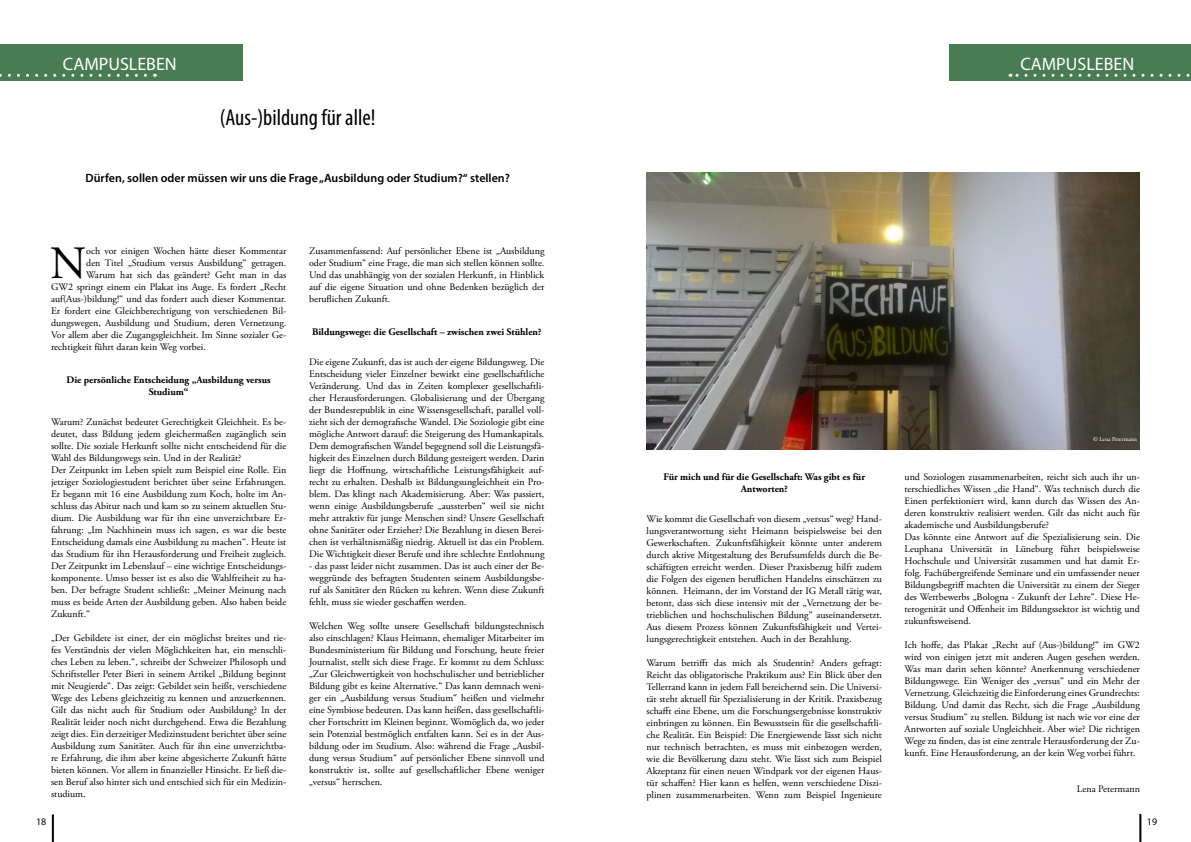
<style>
.page{position:relative;width:1191px;height:842px;background:#fff}
.page>*{position:absolute;margin:0;border:0;box-sizing:border-box;transform-origin:0 0}
.t1{font:46.2px "Adobe Garamond Pro";color:#000}
.t2{font:condensed 23px "Myriad Pro";color:#000}
.t3{font:18px "Myriad Pro";color:#fff}
.t4{font:600 12px "Myriad Pro";color:#000}
.t5{font:10px/12px "Adobe Garamond Pro";color:#000;text-align:justify}
.t6{font:700 10px/12px "Adobe Garamond Pro";color:#000;text-align:center}
.t7{font:10px "Myriad Pro";color:#000}
.t8{font:6px "Adobe Garamond Pro";color:#fff}
</style>
<div class="page">
<hr style="left:1139px;top:814px;width:2px;height:28px;background:#000">
<hr style="left:52px;top:814px;width:2px;height:28px;background:#000">
<div style="left:0;top:45px;width:242px;height:36px;background:#4a7c54"></div>
<svg style="left:0;top:74px;width:145px;height:3px"></svg>
<div style="left:949px;top:45px;width:242px;height:36px;background:#4a7c54"></div>
<svg style="left:1010px;top:74px;width:180px;height:3px"></svg>
<img style="left:646px;top:172px;width:494px;height:278px">
<h3 class="t3" style="left:63px;top:53px;width:115px">CAMPUSLEBEN</h3>
<h3 class="t3" style="left:1020px;top:53px;width:115px">CAMPUSLEBEN</h3>
<h2 class="t2" style="left:220px;top:103px;width:157px">(Aus-)bildung für alle!</h2>
<p class="t4" style="left:86px;top:170px;width:426px">Dürfen, sollen oder müssen wir uns die Frage „Ausbildung oder Studium?“ stellen?</p>
<h1 class="t1" style="left:50px;top:236px;width:38px">N</h1>
<p class="t5" style="left:86px;top:246px;width:202px">och vor einigen Wochen hätte dieser Kommentar</p>
<p class="t5" style="left:86px;top:258px;width:202px">den Titel „Studium versus Ausbildung“ getragen.</p>
<p class="t5" style="left:86px;top:270px;width:202px">Warum hat sich das geändert? Geht man in das</p>
<p class="t5" style="left:51px;top:282px;width:237px">GW2 springt einem ein Plakat ins Auge. Es fordert „Recht</p>
<p class="t5" style="left:51px;top:294px;width:237px">auf(Aus-)bildung!“ und das fordert auch dieser Kommentar.</p>
<p class="t5" style="left:51px;top:306px;width:237px">Er fordert eine Gleichberechtigung von verschiedenen Bil-</p>
<p class="t5" style="left:51px;top:318px;width:237px">dungswegen, Ausbildung und Studium, deren Vernetzung.</p>
<p class="t5" style="left:51px;top:330px;width:237px">Vor allem aber die Zugangsgleichheit. Im Sinne sozialer Ge-</p>
<p class="t5" style="left:51px;top:342px;width:156px">rechtigkeit führt daran kein Weg vorbei.</p>
<p class="t6" style="left:67px;top:374px;width:206px">Die persönliche Entscheidung „Ausbildung versus<br>Studium“</p>
<p class="t5" style="left:51px;top:416px;width:237px;text-align:left">Warum? Zunächst bedeutet Gerechtigkeit Gleichheit. Es be&shy;deutet, dass Bildung jedem gleichermaßen zugänglich sein sollte. Die soziale Herkunft sollte nicht entscheidend für die Wahl des Bildungswegs sein. Und in der Realität?<br>Der Zeitpunkt im Leben spielt zum Beispiel eine Rolle. Ein jetziger Soziologiestudent berichtet über seine Erfahrungen.<br>Er begann mit 16 eine Ausbildung zum Koch, holte im An&shy;schluss das Abitur nach und kam so zu seinem aktuellen Stu&shy;dium. Die Ausbildung war für ihn eine unverzichtbare Er&shy;fahrung: „Im Nachhinein muss ich sagen, es war die beste Entscheidung damals eine Ausbildung zu machen“. Heute ist das Studium für ihn Herausforderung und Freiheit zugleich.<br>Der Zeitpunkt im Lebenslauf – eine wichtige Entscheidungs&shy;komponente. Umso besser ist es also die Wahlfreiheit zu ha&shy;ben. Der befragte Student schließt: „Meiner Meinung nach muss es beide Arten der Ausbildung geben. Also haben beide Zukunft.“</p>
<p class="t5" style="left:51px;top:632px;width:237px">„Der Gebildete ist einer, der ein möglichst breites und tie&shy;fes Verständnis der vielen Möglichkeiten hat, ein menschli&shy;ches Leben zu leben.“, schreibt der Schweizer Philosoph und Schriftsteller Peter Bieri in seinem Artikel „Bildung beginnt mit Neugierde“. Das zeigt: Gebildet sein heißt, verschiedene Wege des Lebens gleichzeitig zu kennen und anzuerkennen.<br>Gilt das nicht auch für Studium oder Ausbildung? In der Realität leider noch nicht durchgehend. Etwa die Bezahlung zeigt dies. Ein derzeitiger Medizinstudent berichtet über seine Ausbildung zum Sanitäter. Auch für ihn eine unverzichtba&shy;re Erfahrung, die ihm aber keine abgesicherte Zukunft hätte bieten können. Vor allem in finanzieller Hinsicht. Er ließ die&shy;sen Beruf also hinter sich und entschied sich für ein Medizin&shy;studium.</p>
<p class="t5" style="left:309px;top:246px;width:237px">Zusammenfassend: Auf persönlicher Ebene ist „Ausbildung oder Studium“ eine Frage, die man sich stellen können sollte.<br>Und das unabhängig von der sozialen Herkunft, in Hinblick auf die eigene Situation und ohne Bedenken bezüglich der beruflichen Zukunft.</p>
<p class="t6" style="left:312px;top:326px;width:231px">Bildungswege: die Gesellschaft – zwischen zwei Stühlen?</p>
<p class="t5" style="left:309px;top:356px;width:237px">Die eigene Zukunft, das ist auch der eigene Bildungsweg. Die Entscheidung vieler Einzelner bewirkt eine gesellschaftliche Veränderung. Und das in Zeiten komplexer gesellschaftli&shy;cher Herausforderungen. Globalisierung und der Übergang der Bundesrepublik in eine Wissensgesellschaft, parallel voll&shy;zieht sich der demografische Wandel. Die Soziologie gibt eine mögliche Antwort darauf: die Steigerung des Humankapitals.<br>Dem demografischen Wandel begegnend soll die Leistungsfä&shy;higkeit des Einzelnen durch Bildung gesteigert werden. Darin liegt die Hoffnung, wirtschaftliche Leistungsfähigkeit auf&shy;recht zu erhalten. Deshalb ist Bildungsungleichheit ein Pro&shy;blem. Das klingt nach Akademisierung. Aber: Was passiert, wenn einige Ausbildungsberufe „aussterben“ weil sie nicht mehr attraktiv für junge Menschen sind? Unsere Gesellschaft ohne Sanitäter oder Erzieher? Die Bezahlung in diesen Berei&shy;chen ist verhältnismäßig niedrig. Aktuell ist das ein Problem.<br>Die Wichtigkeit dieser Berufe und ihre schlechte Entlohnung</p>
<p class="t5" style="left:309px;top:560px;width:237px">- das passt leider nicht zusammen. Das ist auch einer der Be&shy;weggründe des befragten Studenten seinem Ausbildungsbe&shy;ruf als Sanitäter den Rücken zu kehren. Wenn diese Zukunft fehlt, muss sie wieder geschaffen werden.</p>
<p class="t5" style="left:309px;top:620px;width:237px">Welchen Weg sollte unsere Gesellschaft bildungstechnisch also einschlagen? Klaus Heimann, ehemaliger Mitarbeiter im Bundesministerium für Bildung und Forschung, heute freier Journalist, stellt sich diese Frage. Er kommt zu dem Schluss: „Zur Gleichwertigkeit von hochschulischer und betrieblicher Bildung gibt es keine Alternative.“ Das kann demnach weni&shy;ger ein „Ausbildung versus Studium“ heißen und vielmehr eine Symbiose bedeuten. Das kann heißen, dass gesellschaftli&shy;cher Fortschritt im Kleinen beginnt. Womöglich da, wo jeder sein Potenzial bestmöglich entfalten kann. Sei es in der Aus&shy;bildung oder im Studium. Also: während die Frage „Ausbil&shy;dung versus Studium“ auf persönlicher Ebene sinnvoll und konstruktiv ist, sollte auf gesellschaftlicher Ebene weniger „versus“ herrschen.</p>
<p class="t6" style="left:663px;top:471px;width:203px">Für mich und für die Gesellschaft: Was gibt es für<br>Antworten?</p>
<p class="t5" style="left:646px;top:513px;width:237px">Wie kommt die Gesellschaft von diesem „versus“ weg? Hand&shy;lungsverantwortung sieht Heimann beispielsweise bei den Gewerkschaften. Zukunftsfähigkeit könnte unter anderem durch aktive Mitgestaltung des Berufsumfelds durch die Be&shy;schäftigten erreicht werden. Dieser Praxisbezug hilft zudem die Folgen des eigenen beruflichen Handelns einschätzen zu können. Heimann, der im Vorstand der IG Metall tätig war, betont, dass sich diese intensiv mit der „Vernetzung der be&shy;trieblichen und hochschulischen Bildung“ auseinandersetzt.<br>Aus diesem Prozess können Zukunftsfähigkeit und Vertei&shy;lungsgerechtigkeit entstehen. Auch in der Bezahlung.</p>
<p class="t5" style="left:646px;top:657px;width:237px">Warum betrifft das mich als Studentin? Anders gefragt:<br>Reicht das obligatorische Praktikum aus? Ein Blick über den Tellerrand kann in jedem Fall bereichernd sein. Die Universi&shy;tät steht aktuell für Spezialisierung in der Kritik. Praxisbezug schafft eine Ebene, um die Forschungsergebnisse konstruktiv einbringen zu können. Ein Bewusstsein für die gesellschaftli&shy;che Realität. Ein Beispiel: Die Energiewende lässt sich nicht nur technisch betrachten, es muss mit einbezogen werden, wie die Bevölkerung dazu steht. Wie lässt sich zum Beispiel Akzeptanz für einen neuen Windpark vor der eigenen Haus&shy;tür schaffen? Hier kann es helfen, wenn verschiedene Diszi&shy;plinen zusammenarbeiten. Wenn zum Beispiel Ingenieure</p>
<p class="t8" style="left:1093px;top:436px;width:46px">© Lena Petermann</p>
<p class="t5" style="left:904px;top:471px;width:237px;text-align:left">und Soziologen zusammenarbeiten, reicht sich auch ihr un&shy;terschiedliches Wissen „die Hand“. Was technisch durch die Einen perfektioniert wird, kann durch das Wissen des An&shy;deren konstruktiv realisiert werden. Gilt das nicht auch für akademische und Ausbildungsberufe?<br>Das könnte eine Antwort auf die Spezialisierung sein. Die Leuphana Universität in Lüneburg führt beispielsweise Hochschule und Universität zusammen und hat damit Er&shy;folg. Fachübergreifende Seminare und ein umfassender neuer Bildungsbegriff machten die Universität zu einem der Sieger des Wettbewerbs „Bologna - Zukunft der Lehre“. Diese He&shy;terogenität und Offenheit im Bildungssektor ist wichtig und zukunftsweisend.</p>
<p class="t5" style="left:904px;top:639px;width:237px">Ich hoffe, das Plakat „Recht auf (Aus-)bildung!“ im GW2 wird von einigen jetzt mit anderen Augen gesehen werden.<br>Was man darin sehen könnte? Anerkennung verschiedener Bildungswege. Ein Weniger des „versus“ und ein Mehr der Vernetzung. Gleichzeitig die Einforderung eines Grundrechts:<br>Bildung. Und damit das Recht, sich die Frage „Ausbildung versus Studium“ zu stellen. Bildung ist nach wie vor eine der Antworten auf soziale Ungleichheit. Aber wie? Die richtigen Wege zu finden, das ist eine zentrale Herausforderung der Zu&shy;kunft. Eine Herausforderung, an der kein Weg vorbei führt.</p>
<p class="t5" style="left:1077px;top:783px;width:64px">Lena Petermann</p>
<p class="t7" style="left:36px;top:816px;width:12px">18</p>
<p class="t7" style="left:1146px;top:815px;width:12px">19</p>
</div>
